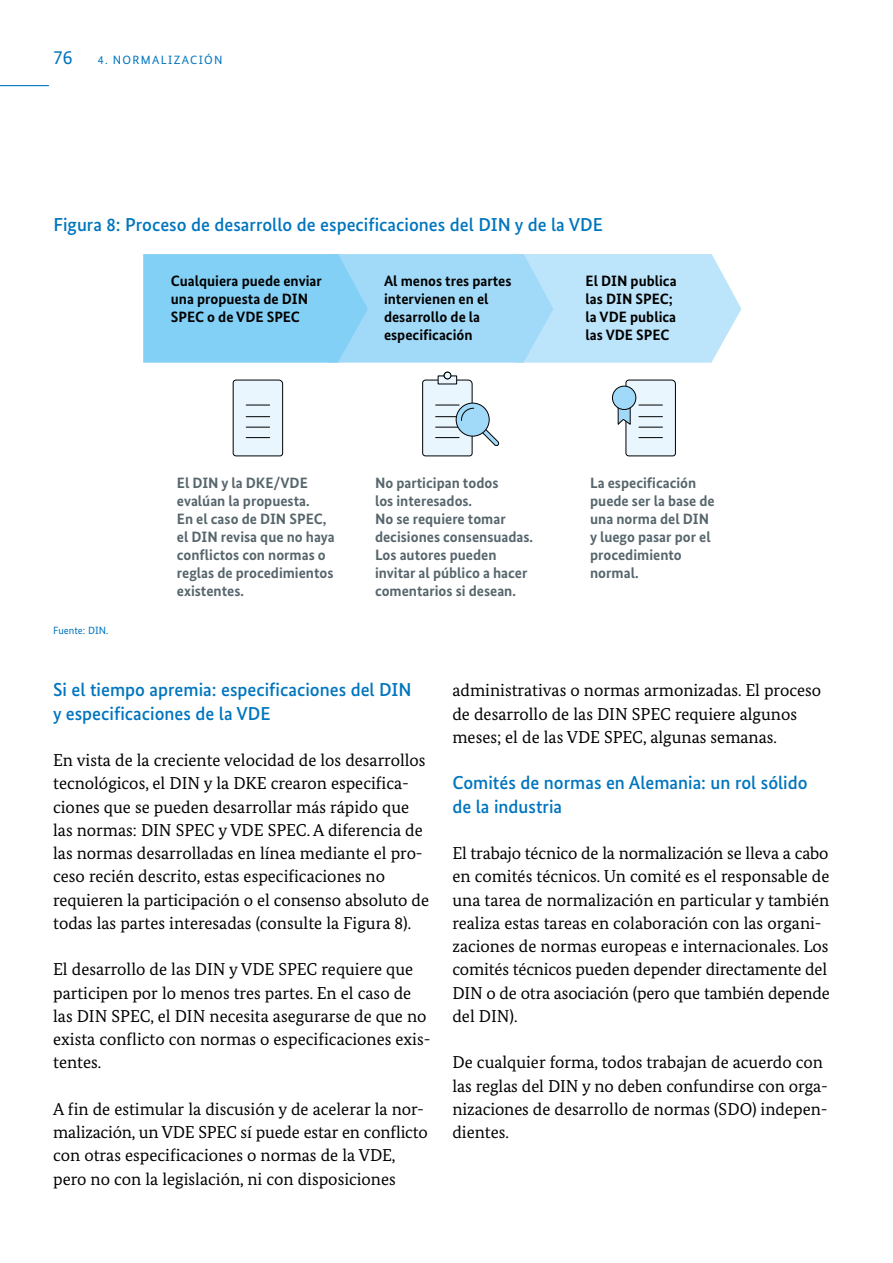
<style>
.page{position:relative;width:893px;height:1263px;background:#fff}
.page>*{position:absolute;margin:0;border:0;box-sizing:border-box;transform-origin:0 0}
.t1{font:19.5px "Bundes Sans";color:#0075be}
.t2{font:500 18.75px/23.2px "Bundes Sans";color:#0075be}
.P{font:17.25px/23.2px "Bundes Serif";color:#000}
.t3{font:700 15px/18px "Bundes Sans";color:#57666d}
.t4{font:700 15px/18px "Bundes Sans";color:#000}
.t5{font:12px "Bundes Sans";letter-spacing:.11em;color:#0075be}
.t6{font:10.5px "Bundes Sans";color:#0075be}
</style>
<div class="page">
<hr style="left:0;top:85px;width:49px;height:1px;background:#0075be">
<svg style="left:143px;top:254px;width:598px;height:109px;background:#a1daf7"></svg>
<svg style="left:232px;top:379px;width:51px;height:78px;background:#d7e1e8"></svg>
<svg style="left:440px;top:378px;width:15px;height:1px"></svg>
<div style="left:438px;top:376px;width:19px;height:8px;border:1px solid #000"></div>
<div style="left:444px;top:372px;width:7px;height:7px;background:#eaf6fe;border-radius:50%"></div>
<div style="left:444px;top:372px;width:7px;height:7px;border:1px solid #000;border-radius:50%"></div>
<svg style="left:482px;top:428px;width:18px;height:18px"></svg>
<div style="left:456px;top:403px;width:33px;height:33px;background:#a1daf8;border-radius:50%"></div>
<div style="left:456px;top:403px;width:34px;height:33px;border:1px solid #000;border-radius:50%"></div>
<svg style="left:422px;top:379px;width:52px;height:78px;background:#ccdbe4"></svg>
<svg style="left:617px;top:379px;width:59px;height:78px;background:#d5e0e7"></svg>
<div style="left:612px;top:386px;width:24px;height:23px;background:#a1daf8;border-radius:50%"></div>
<div style="left:612px;top:386px;width:24px;height:24px;border:1px solid #000;border-radius:50%"></div>
<p class="t1" style="left:53px;top:46px;width:21px">76</p>
<p class="t5" style="left:98px;top:53px;width:126px">4. NORMALIZACIÓN</p>
<p class="t2" style="left:54px;top:213px;width:551px">Figura 8: Proceso de desarrollo de especificaciones del DIN y de la VDE</p>
<p class="t4" style="left:171px;top:271px;width:152px">Cualquiera puede enviar una propuesta de DIN<br>SPEC o de VDE SPEC</p>
<p class="t4" style="left:384px;top:271px;width:129px">Al menos tres partes intervienen en el desarrollo de la especificación</p>
<p class="t4" style="left:586px;top:271px;width:92px">El DIN publica las DIN SPEC; la VDE publica las VDE SPEC</p>
<p class="t6" style="left:53px;top:624px;width:57px">Fuente: DIN.</p>
<p class="t3" style="left:177px;top:473px;width:159px">El DIN y la DKE/VDE evalúan la propuesta.<br>En el caso de DIN SPEC, el DIN revisa que no haya conflictos con normas o reglas de procedimientos existentes.</p>
<p class="t3" style="left:375px;top:473px;width:160px">No participan todos<br>los interesados.<br>No se requiere tomar decisiones consensuadas.<br>Los autores pueden invitar al público a hacer comentarios si desean.</p>
<p class="t3" style="left:590px;top:473px;width:126px">La especificación puede ser la base de una norma del DIN y luego pasar por el procedimiento normal.</p>
<h4 class="t2" style="left:53px;top:678px;width:360px">Si el tiempo apremia: especificaciones del DIN y especificaciones de la VDE</h4>
<p class="P" style="left:53px;top:748px;width:377px">En vista de la creciente velocidad de los desarrollos tecnológicos, el DIN y la DKE crearon especifica&shy;ciones que se pueden desarrollar más rápido que las normas: DIN SPEC y VDE SPEC. A diferencia de las normas desarrolladas en línea mediante el pro&shy;ceso recién descrito, estas especificaciones no requieren la participación o el consenso absoluto de todas las partes interesadas (consulte la Figura 8).</p>
<p class="P" style="left:53px;top:957px;width:379px">El desarrollo de las DIN y VDE SPEC requiere que participen por lo menos tres partes. En el caso de las DIN SPEC, el DIN necesita asegurarse de que no exista conflicto con normas o especificaciones exis&shy;tentes.</p>
<p class="P" style="left:53px;top:1097px;width:376px">A fin de estimular la discusión y de acelerar la nor&shy;malización, un VDE SPEC sí puede estar en conflicto con otras especificaciones o normas de la VDE, pero no con la legislación, ni con disposiciones</p>
<p class="P" style="left:452px;top:678px;width:370px">administrativas o normas armonizadas. El proceso de desarrollo de las DIN SPEC requiere algunos meses; el de las VDE SPEC, algunas semanas.</p>
<h4 class="t2" style="left:452px;top:771px;width:357px">Comités de normas en Alemania: un rol sólido de la industria</h4>
<p class="P" style="left:452px;top:841px;width:379px">El trabajo técnico de la normalización se lleva a cabo en comités técnicos. Un comité es el responsable de una tarea de normalización en particular y también realiza estas tareas en colaboración con las organi&shy;zaciones de normas europeas e internacionales. Los comités técnicos pueden depender directamente del DIN o de otra asociación (pero que también depende del DIN).</p>
<p class="P" style="left:452px;top:1050px;width:377px">De cualquier forma, todos trabajan de acuerdo con las reglas del DIN y no deben confundirse con orga&shy;nizaciones de desarrollo de normas (SDO) indepen&shy;dientes.</p>
</div>
